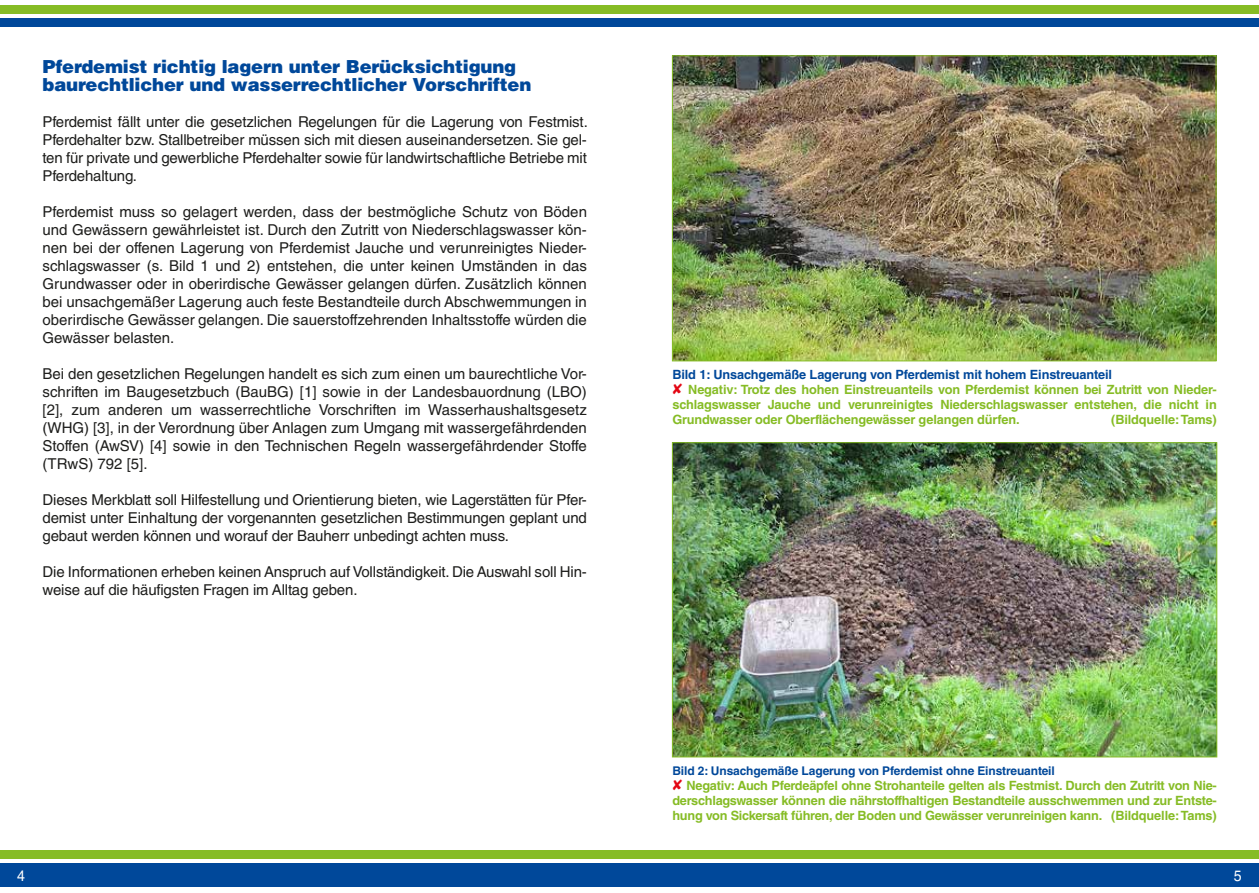
<style>
.page{position:relative;width:1259px;height:893px;background:#fff}
.page>*{position:absolute;margin:0;border:0;box-sizing:border-box;transform-origin:0 0}
.t1{font:900 18px/18px "Helvetica LT Std";letter-spacing:-.01em;color:#00489a}
.t2{font:15px/18px "Helvetica LT Std";letter-spacing:-.01em;color:#1d1d1b;text-align:justify}
.t3{font:15px "Helvetica LT Std";color:#fff;scale:.95 1}
.t4{font:700 12.75px/15px "Helvetica LT Std";letter-spacing:-.01em;color:#86bc25}
.t5{font:700 12px "Helvetica LT Std";letter-spacing:-.01em;color:#00489a}
.s1{color:#00489a}
.s2{color:#e30613}
</style>
<div class="page">
<div style="left:0;top:864px;width:1259px;height:23px;background:#00489a"></div>
<div style="left:0;top:850px;width:1259px;height:8px;background:#86bc25"></div>
<div style="left:0;top:18px;width:1259px;height:9px;background:#00489a"></div>
<div style="left:0;top:6px;width:1259px;height:8px;background:#86bc25"></div>
<img style="left:674px;top:57px;width:540px;height:302px">
<div style="left:672px;top:55px;width:544px;height:306px;border:1px solid #86bc25"></div>
<img style="left:674px;top:444px;width:541px;height:311px">
<p class="t1" style="left:43px;top:57px;width:490px">Pferdemist richtig lagern unter Berücksichtigung baurechtlicher und wasserrechtlicher Vorschriften</p>
<p class="t2" style="left:43px;top:113px;width:547px">Pferdemist fällt unter die gesetzlichen Regelungen für die Lagerung von Festmist.<br>Pferdehalter bzw. Stallbetreiber müssen sich mit diesen auseinandersetzen. Sie gel&shy;ten für private und gewerbliche Pferdehalter sowie für landwirtschaftliche Betriebe mit Pferdehaltung.</p>
<p class="t2" style="left:43px;top:203px;width:546px">Pferdemist muss so gelagert werden, dass der bestmögliche Schutz von Böden und Gewässern gewährleistet ist. Durch den Zutritt von Niederschlagswasser kön&shy;nen bei der offenen Lagerung von Pferdemist Jauche und verunreinigtes Nieder&shy;schlagswasser (s. Bild 1 und 2) entstehen, die unter keinen Umständen in das Grundwasser oder in oberirdische Gewässer gelangen dürfen. Zusätzlich können bei unsachgemäßer Lagerung auch feste Bestandteile durch Abschwemmungen in oberirdische Gewässer gelangen. Die sauerstoffzehrenden Inhaltsstoffe würden die Gewässer belasten.</p>
<p class="t2" style="left:43px;top:365px;width:546px">Bei den gesetzlichen Regelungen handelt es sich zum einen um baurechtliche Vor&shy;schriften im Baugesetzbuch (BauBG) [1] sowie in der Landesbauordnung (LBO) [2], zum anderen um wasserrechtliche Vorschriften im Wasserhaushaltsgesetz (WHG) [3], in der Verordnung über Anlagen zum Umgang mit wassergefährdenden Stoffen (AwSV) [4] sowie in den Technischen Regeln wassergefährdender Stoffe (TRwS) 792 [5].</p>
<p class="t2" style="left:43px;top:491px;width:546px">Dieses Merkblatt soll Hilfestellung und Orientierung bieten, wie Lagerstätten für Pfer&shy;demist unter Einhaltung der vorgenannten gesetzlichen Bestimmungen geplant und gebaut werden können und worauf der Bauherr unbedingt achten muss.</p>
<p class="t2" style="left:43px;top:563px;width:546px">Die Informationen erheben keinen Anspruch auf Vollständigkeit. Die Auswahl soll Hin&shy;weise auf die häufigsten Fragen im Alltag geben.</p>
<p class="t4" style="left:672px;top:367px;width:546px"><span class="s1">Bild 1: Unsachgemäße Lagerung von Pferdemist mit hohem Einstreuanteil<br></span><span class="s2">✘</span> Negativ: Trotz des hohen Einstreuanteils von Pferdemist können bei Zutritt von Nieder&shy;schlagswasser Jauche und verunreinigtes Niederschlagswasser entstehen, die nicht in Grundwasser oder Oberflächengewässer gelangen dürfen.</p>
<p class="t4" style="left:1111px;top:412px;width:107px">(Bildquelle: Tams)</p>
<p class="t5" style="left:672px;top:763px;width:384px">Bild 2: Unsachgemäße Lagerung von Pferdemist ohne Einstreuanteil</p>
<p class="t4" style="left:672px;top:778px;width:546px;text-align:justify"><span class="s2">✘</span> Negativ: Auch Pferdeäpfel ohne Strohanteile gelten als Festmist. Durch den Zutritt von Nie&shy;derschlagswasser können die nährstoffhaltigen Bestandteile ausschwemmen und zur Entste&shy;hung von Sickersaft führen, der Boden und Gewässer verunreinigen kann. (Bildquelle: Tams)</p>
<p class="t3" style="left:17px;top:867px;width:10px">4</p>
<p class="t3" style="left:1233px;top:867px;width:10px">5</p>
</div>
